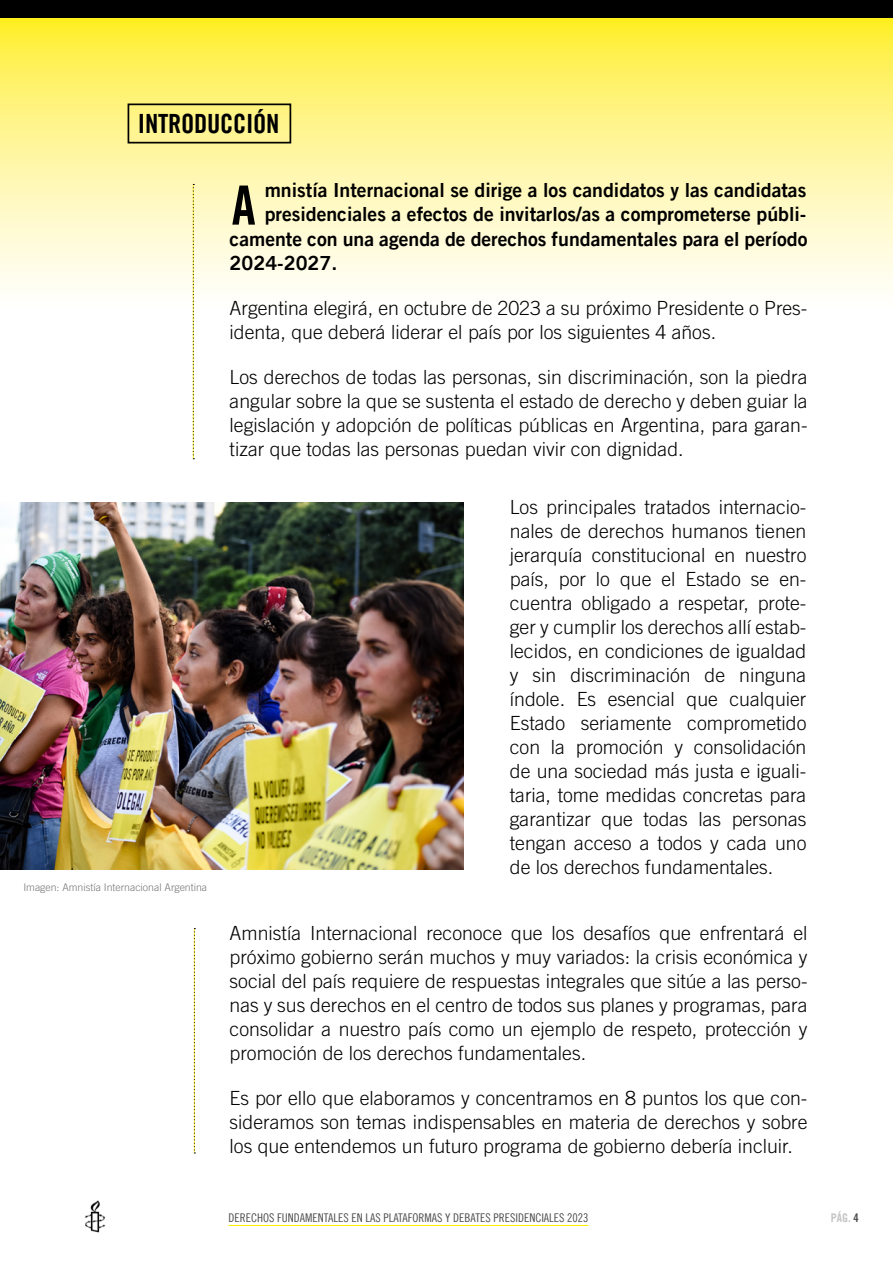
<style>
.page{position:relative;width:893px;height:1263px;background:#fff}
.page>*{position:absolute;margin:0;border:0;box-sizing:border-box;transform-origin:0 0}
.t1{font:54.15px "Amnesty Trade Gothic Bd Cn 20";color:#000}
.t2{font:26.55px "Amnesty Trade Gothic Bd Cn 20";letter-spacing:-.01em;color:#000}
.t3{font:300 19.5px/24px "Amnesty Trade Gothic";color:#000;text-align:justify}
.t4{font:19.5px/24px "Amnesty Trade Gothic Bd 2";color:#000}
.t5{font:12px "Amnesty Trade Gothic Cn 18";color:#4d4c4c}
.t6{font:12px "Amnesty Trade Gothic Bd Cn 20";color:#c4c4c4}
.t7{font:300 10.5px "Amnesty Trade Gothic";color:#797676}
.s1{color:#4d4c4c}
</style>
<div class="page">
<img style="left:85px;top:1200px;width:20px;height:33px">
<hr style="left:229px;top:1225px;width:359px;height:1px;background:#ffed00">
<svg style="left:0;top:17px;width:893px;height:291px;background:#fef5a0"></svg>
<svg style="left:193px;top:184px;width:1px;height:275px"></svg>
<svg style="left:194px;top:928px;width:1px;height:225px"></svg>
<div style="left:0;top:0;width:893px;height:17px;background:#000"></div>
<img style="left:0;top:502px;width:463px;height:367px">
<div style="left:128px;top:103px;width:163px;height:40px;border:2px solid #000"></div>
<h2 class="t2" style="left:138px;top:107px;width:143px">INTRODUCCIÓN</h2>
<h1 class="t1" style="left:232px;top:172px;width:26px">A</h1>
<p class="t4" style="left:265px;top:178px;width:543px">mnistía Internacional se dirige a los candidatos y las candidatas</p>
<p class="t4" style="left:265px;top:202px;width:543px">presidenciales a efectos de invitarlos/as a comprometerse públi-</p>
<p class="t4" style="left:230px;top:227px;width:579px">camente con una agenda de derechos fundamentales para el período<br>2024-2027.</p>
<p class="t3" style="left:230px;top:296px;width:579px">Argentina elegirá, en octubre de 2023 a su próximo Presidente o Pres&shy;identa, que deberá liderar el país por los siguientes 4 años.</p>
<p class="t3" style="left:230px;top:365px;width:579px">Los derechos de todas las personas, sin discriminación, son la piedra angular sobre la que se sustenta el estado de derecho y deben guiar la legislación y adopción de políticas públicas en Argentina, para garan&shy;tizar que todas las personas puedan vivir con dignidad.</p>
<p class="t7" style="left:23px;top:881px;width:185px">Imagen: Amnistía Internacional Argentina</p>
<p class="t3" style="left:510px;top:495px;width:298px">Los principales tratados internacio&shy;nales de derechos humanos tienen jerarquía constitucional en nuestro país, por lo que el Estado se en&shy;cuentra obligado a respetar, prote&shy;ger y cumplir los derechos allí estab&shy;lecidos, en condiciones de igualdad y sin discriminación de ninguna índole. Es esencial que cualquier Estado seriamente comprometido con la promoción y consolidación de una sociedad más justa e iguali&shy;taria, tome medidas concretas para garantizar que todas las personas tengan acceso a todos y cada uno de los derechos fundamentales.</p>
<p class="t3" style="left:230px;top:921px;width:579px">Amnistía Internacional reconoce que los desafíos que enfrentará el próximo gobierno serán muchos y muy variados: la crisis económica y social del país requiere de respuestas integrales que sitúe a las perso&shy;nas y sus derechos en el centro de todos sus planes y programas, para consolidar a nuestro país como un ejemplo de respeto, protección y promoción de los derechos fundamentales.</p>
<p class="t3" style="left:230px;top:1086px;width:579px">Es por ello que elaboramos y concentramos en 8 puntos los que con&shy;sideramos son temas indispensables en materia de derechos y sobre los que entendemos un futuro programa de gobierno debería incluir.</p>
<p class="t5" style="left:229px;top:1210px;width:362px">DERECHOS FUNDAMENTALES EN LAS PLATAFORMAS Y DEBATES PRESIDENCIALES 2023</p>
<p class="t6" style="left:831px;top:1210px;width:29px">PÁG. <span class="s1">4</span></p>
</div>
